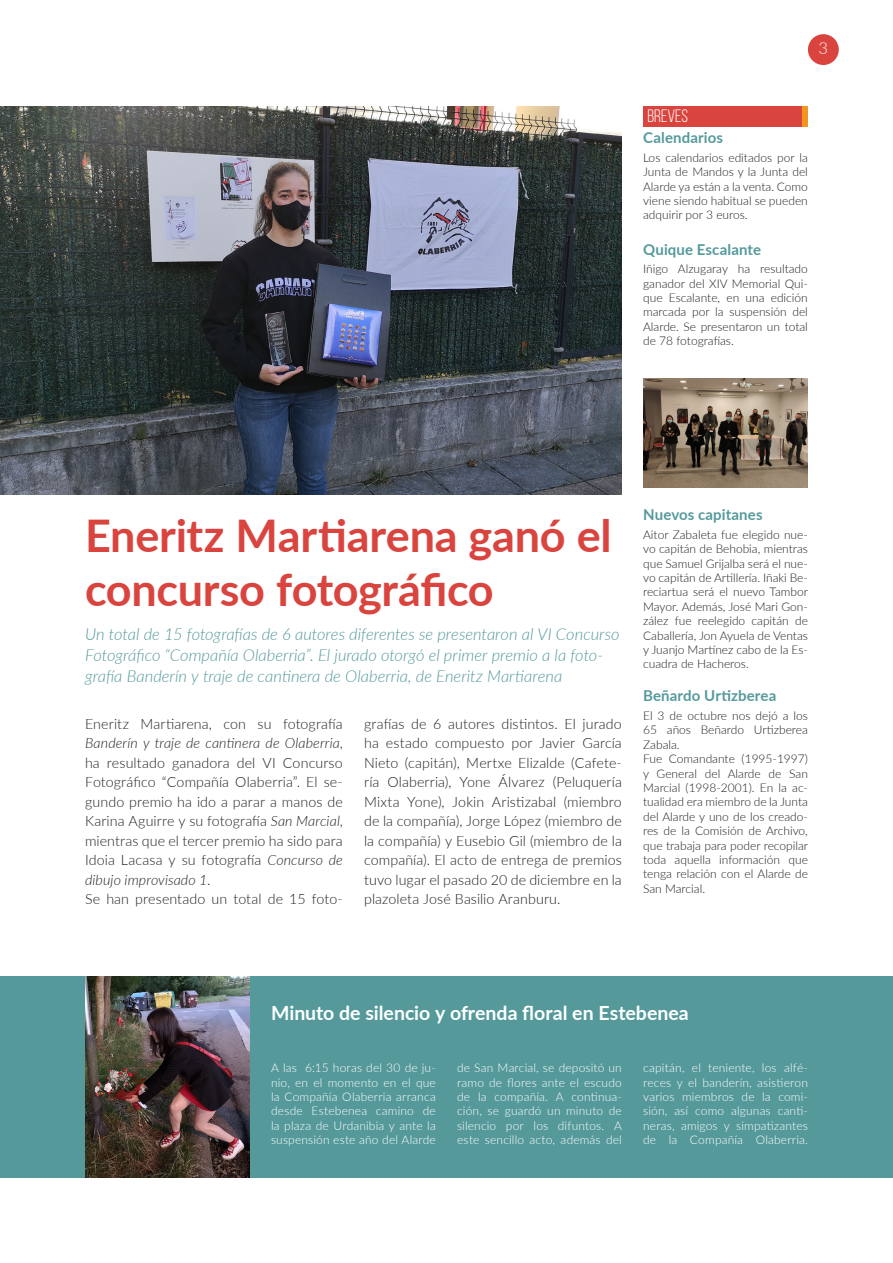
<style>
.page{position:relative;width:893px;height:1263px;background:#fff}
.page>*{position:absolute;margin:0;border:0;box-sizing:border-box;transform-origin:0 0}
.t1{font:700 45px/54px "Lato";letter-spacing:-.005em;color:#da443f}
.t2{font:700 19.5px "Lato";color:#fff}
.Box01-Title-TOP{font:18px "Bebas Neue";color:#fff}
.t3{font:italic 300 16.5px/21px "Lato";color:#55999b}
.t4{font:300 16.5px "Lato";color:#fff}
.Box01-Title{font:700 15px "Lato";letter-spacing:.01em;color:#55999b}
.Body_Text{font:300 14.25px/19.5px "Lato";letter-spacing:.005em;color:#231f20;text-align:justify}
.t5{font:300 12px/14.4px "Lato";color:#231f20;text-align:justify}
.t6{font:300 12px/14.4px "Lato";letter-spacing:.015em;color:#fff;text-align:justify}
.s1{font-style:italic}
</style>
<div class="page">
<div style="left:643px;top:106px;width:165px;height:20px;background:#da443f"></div>
<div style="left:803px;top:106px;width:5px;height:20px;background:#f1961f"></div>
<div style="left:808px;top:34px;width:31px;height:31px;background:#da443f;border-radius:50%"></div>
<div style="left:0;top:977px;width:893px;height:201px;background:#55999b"></div>
<img style="left:0;top:106px;width:622px;height:389px">
<img style="left:85px;top:977px;width:165px;height:201px">
<img style="left:643px;top:378px;width:165px;height:110px">
<h3 class="t4" style="left:819px;top:37px;width:11px">3</h3>
<p class="Box01-Title-TOP" style="left:647px;top:107px;width:42px">BREVES</p>
<p class="Box01-Title" style="left:643px;top:127px;width:81px">Calendarios</p>
<p class="t5" style="left:643px;top:150px;width:166px">Los calendarios editados por la Junta de Mandos y la Junta del Alarde ya están a la venta. Como viene siendo habitual se pueden adquirir por 3 euros.</p>
<p class="Box01-Title" style="left:643px;top:238px;width:119px">Quique Escalante</p>
<p class="t5" style="left:643px;top:261px;width:166px">Iñigo Alzugaray ha resultado ganador del XIV Memorial Qui&shy;que Escalante, en una edición marcada por la suspensión del Alarde. Se presentaron un total de 78 fotografías.</p>
<p class="t1" style="left:85px;top:507px;width:528px">Eneritz Martiarena ganó el concurso fotográfico</p>
<p class="t3" style="left:85px;top:623px;width:536px">Un total de 15 fotografías de 6 autores diferentes se presentaron al VI Concurso<br>Fotográfico “Compañía Olaberria”. El jurado otorgó el primer premio a la foto&shy;grafía Banderín y traje de cantinera de Olaberria, de Eneritz Martiarena</p>
<p class="Body_Text" style="left:85px;top:713px;width:259px">Eneritz Martiarena, con su fotografía <span class="s1">Banderín y traje de cantinera de Olaberria</span>, ha resultado ganadora del VI Concurso Fotográfico “Compañía Olaberria”. El se&shy;gundo premio ha ido a parar a manos de Karina Aguirre y su fotografía <span class="s1">San Marcial</span>, mientras que el tercer premio ha sido para Idoia Lacasa y su fotografía <span class="s1">Concurso de dibujo improvisado 1</span>.</p>
<p class="Body_Text" style="left:85px;top:889px;width:259px">Se han presentado un total de 15 foto-</p>
<p class="Body_Text" style="left:364px;top:713px;width:259px">grafías de 6 autores distintos. El jurado ha estado compuesto por Javier García Nieto (capitán), Mertxe Elizalde (Cafete&shy;ría Olaberria), Yone Álvarez (Peluquería Mixta Yone), Jokin Aristizabal (miembro de la compañía), Jorge López (miembro de la compañía) y Eusebio Gil (miembro de la compañía). El acto de entrega de premios tuvo lugar el pasado 20 de diciembre en la plazoleta José Basilio Aranburu.</p>
<p class="Box01-Title" style="left:643px;top:504px;width:121px">Nuevos capitanes</p>
<p class="t5" style="left:643px;top:527px;width:167px">Aitor Zabaleta fue elegido nue&shy;vo capitán de Behobia, mientras que Samuel Grijalba será el nue&shy;vo capitán de Artillería. Iñaki Be&shy;reciartua será el nuevo Tambor Mayor. Además, José Mari Gon&shy;zález fue reelegido capitán de Caballería, Jon Ayuela de Ventas y Juanjo Martínez cabo de la Es&shy;cuadra de Hacheros.</p>
<p class="Box01-Title" style="left:643px;top:685px;width:135px">Beñardo Urtizberea</p>
<p class="t5" style="left:643px;top:708px;width:166px">El 3 de octubre nos dejó a los 65 años Beñardo Urtizberea Zabala.</p>
<p class="t5" style="left:643px;top:751px;width:166px">Fue Comandante (1995-1997) y General del Alarde de San Marcial (1998-2001). En la ac&shy;tualidad era miembro de la Junta del Alarde y uno de los creado&shy;res de la Comisión de Archivo, que trabaja para poder recopilar toda aquella información que tenga relación con el Alarde de San Marcial.</p>
<p class="t2" style="left:271px;top:999px;width:419px">Minuto de silencio y ofrenda floral en Estebenea</p>
<p class="t6" style="left:271px;top:1060px;width:166px">A las 6:15 horas del 30 de ju&shy;nio, en el momento en el que la Compañía Olaberria arranca desde Estebenea camino de la plaza de Urdanibia y ante la suspensión este año del Alarde</p>
<p class="t6" style="left:457px;top:1060px;width:166px">de San Marcial, se depositó un ramo de flores ante el escudo de la compañía. A continua&shy;ción, se guardó un minuto de silencio por los difuntos. A este sencillo acto, además del</p>
<p class="t6" style="left:643px;top:1060px;width:166px">capitán, el teniente, los alfé&shy;reces y el banderín, asistieron varios miembros de la comi&shy;sión, así como algunas canti&shy;neras, amigos y simpatizantes de la Compañía Olaberria.</p>
</div>
